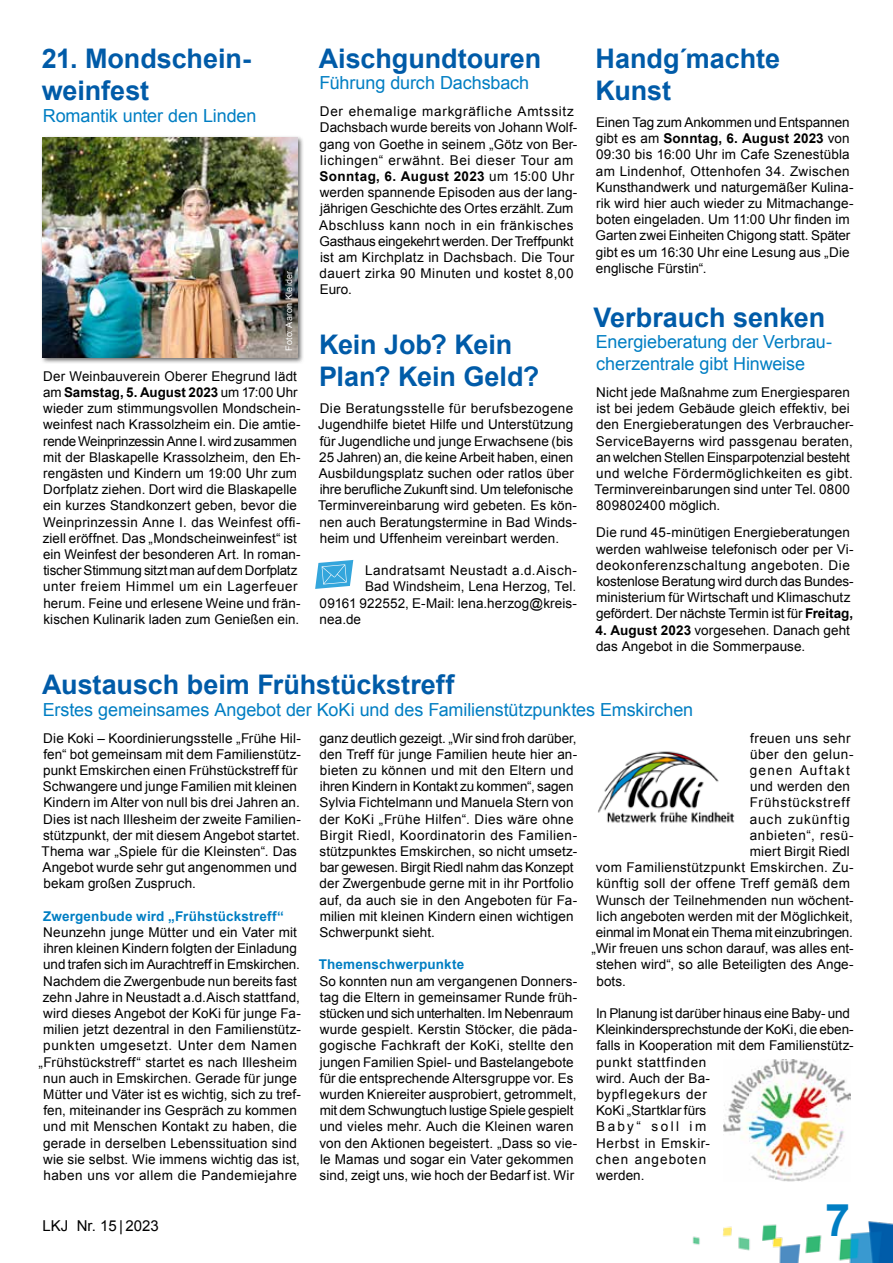
<style>
.page{position:relative;width:893px;height:1263px;background:#fff}
.page>*{position:absolute;margin:0;border:0;box-sizing:border-box;transform-origin:0 0}
.t1{font:700 45px "Arial";color:#007ec3}
.t2{font:700 27px/32.4px "Arial";letter-spacing:-.005em;color:#005ba8}
.t3{font:18px/21.6px "Arial";letter-spacing:-.005em;color:#007ec3}
.t4{font:15px "Arial";color:#000}
.t5{font:13.5px/16.2px "Arial";letter-spacing:.01em;color:#000}
.t6{font:13.5px "Arial";letter-spacing:.035em;color:#000}
.t7{font:700 13.5px "Arial";letter-spacing:.015em;color:#007ec3}
.t8{font:13.5px "Arial";letter-spacing:-.015em;color:#000}
.t9{font:13.5px "Arial";letter-spacing:.045em;color:#000}
.t10{font:13.5px "Arial";letter-spacing:.055em;color:#000}
.t11{font:13.5px "Arial";letter-spacing:.07em;color:#000}
.t12{font:13.5px "Arial";letter-spacing:.095em;color:#000}
.t13{font:9px "Arial";letter-spacing:.02em;color:#fff}
.s1{font-weight:700}
</style>
<div class="page">
<img style="left:692px;top:1221px;width:201px;height:42px">
<div style="left:40px;top:135px;width:265px;height:229px;background:#000;opacity:.6"></div>
<img style="left:43px;top:138px;width:255px;height:219px">
<svg style="left:315px;top:560px;width:39px;height:29px"></svg>
<img style="left:724px;top:1059px;width:127px;height:122px">
<img style="left:598px;top:751px;width:137px;height:72px">
<h2 class="t2" style="left:42px;top:43px;width:211px">21. Mondschein&shy;weinfest</h2>
<h3 class="t3" style="left:43px;top:105px;width:215px">Romantik unter den Linden</h3>
<p class="t13" style="left:283px;top:351px;width:82px;rotate:-90deg">Foto: Aaron Kleider</p>
<p class="t5" style="left:43px;top:368px;width:259px">Der Weinbauverein Oberer Ehegrund lädt am <span class="s1">Samstag, 5. August 2023</span> um 17:00 Uhr wieder zum stimmungsvollen Mondschein&shy;weinfest nach Krassolzheim ein. Die amtie&shy;rende Weinprinzessin Anne I. wird zusammen mit der Blaskapelle Krassolzheim, den Eh&shy;rengästen und Kindern um 19:00 Uhr zum Dorfplatz ziehen. Dort wird die Blaskapelle ein kurzes Standkonzert geben, bevor die Weinprinzessin Anne I. das Weinfest offi&shy;ziell eröffnet. Das „Mondscheinweinfest“ ist ein Weinfest der besonderen Art. In roman&shy;tischer Stimmung sitzt man auf dem Dorfplatz unter freiem Himmel um ein Lagerfeuer herum. Feine und erlesene Weine und frän&shy;kischen Kulinarik laden zum Genießen ein.</p>
<h2 class="t2" style="left:319px;top:43px;width:224px">Aischgundtouren</h2>
<h3 class="t3" style="left:319px;top:72px;width:211px">Führung durch Dachsbach</h3>
<p class="t5" style="left:319px;top:103px;width:260px">Der ehemalige markgräfliche Amtssitz Dachsbach wurde bereits von Johann Wolf&shy;gang von Goethe in seinem „Götz von Ber&shy;lichingen“ erwähnt. Bei dieser Tour am <span class="s1">Sonntag, 6. August 2023</span> um 15:00 Uhr werden spannende Episoden aus der lang&shy;jährigen Geschichte des Ortes erzählt. Zum Abschluss kann noch in ein fränkisches Gasthaus eingekehrt werden. Der Treffpunkt ist am Kirchplatz in Dachsbach. Die Tour dauert zirka 90 Minuten und kostet 8,00<br>Euro.</p>
<h2 class="t2" style="left:319px;top:329px;width:222px">Kein Job? Kein<br>Plan? Kein Geld?</h2>
<p class="t5" style="left:318px;top:400px;width:261px">Die Beratungsstelle für berufsbezogene Jugendhilfe bietet Hilfe und Unterstützung für Jugendliche und junge Erwachsene (bis 25 Jahren) an, die keine Arbeit haben, einen Ausbildungsplatz suchen oder ratlos über ihre berufliche Zukunft sind. Um telefonische Terminvereinbarung wird gebeten. Es kön&shy;nen auch Beratungstermine in Bad Winds&shy;heim und Uffenheim vereinbart werden.</p>
<p class="t6" style="left:365px;top:562px;width:213px">Landratsamt Neustadt a.d.Aisch-</p>
<p class="t5" style="left:365px;top:579px;width:212px">Bad Windsheim, Lena Herzog, Tel.</p>
<p class="t5" style="left:320px;top:595px;width:259px">09161 922552, E-Mail: lena.herzog@kreis-</p>
<p class="t5" style="left:320px;top:611px;width:43px">nea.de</p>
<h2 class="t2" style="left:595px;top:43px;width:186px">Handg´machte<br>Kunst</h2>
<p class="t5" style="left:596px;top:114px;width:259px">Einen Tag zum Ankommen und Entspannen gibt es am <span class="s1">Sonntag, 6. August 2023</span> von 09:30 bis 16:00 Uhr im Cafe Szenestübla am Lindenhof, Ottenhofen 34. Zwischen Kunsthandwerk und naturgemäßer Kulina&shy;rik wird hier auch wieder zu Mitmachange&shy;boten eingeladen. Um 11:00 Uhr finden im Garten zwei Einheiten Chigong statt. Später gibt es um 16:30 Uhr eine Lesung aus „Die englische Fürstin“.</p>
<h2 class="t2" style="left:593px;top:302px;width:234px">Verbrauch senken</h2>
<h3 class="t3" style="left:596px;top:331px;width:238px">Energieberatung der Verbrau&shy;cherzentrale gibt Hinweise</h3>
<p class="t5" style="left:595px;top:384px;width:261px">Nicht jede Maßnahme zum Energiesparen ist bei jedem Gebäude gleich effektiv, bei den Energieberatungen des Verbraucher-ServiceBayerns wird passgenau beraten, an welchen Stellen Einsparpotenzial besteht und welche Fördermöglichkeiten es gibt.<br>Terminvereinbarungen sind unter Tel. 0800<br>809802400 möglich.</p>
<p class="t5" style="left:596px;top:525px;width:259px">Die rund 45-minütigen Energieberatungen werden wahlweise telefonisch oder per Vi&shy;deokonferenzschaltung angeboten. Die kostenlose Beratung wird durch das Bundes&shy;ministerium für Wirtschaft und Klimaschutz gefördert. Der nächste Termin ist für <span class="s1">Freitag,</span></p>
<p class="t5" style="left:595px;top:622px;width:256px"><span class="s1">4. August 2023</span> vorgesehen. Danach geht das Angebot in die Sommerpause.</p>
<h2 class="t2" style="left:42px;top:669px;width:414px">Austausch beim Frühstückstreff</h2>
<h3 class="t3" style="left:43px;top:699px;width:652px">Erstes gemeinsames Angebot der KoKi und des Familienstützpunktes Emskirchen</h3>
<p class="t5" style="left:42px;top:730px;width:261px">Die Koki – Koordinierungsstelle „Frühe Hil&shy;fen“ bot gemeinsam mit dem Familienstütz&shy;punkt Emskirchen einen Frühstückstreff für Schwangere und junge Familien mit kleinen Kindern im Alter von null bis drei Jahren an.<br>Dies ist nach Illesheim der zweite Familien&shy;stützpunkt, der mit diesem Angebot startet.<br>Thema war „Spiele für die Kleinsten“. Das Angebot wurde sehr gut angenommen und bekam großen Zuspruch.</p>
<p class="t7" style="left:43px;top:907px;width:242px">Zwergenbude wird „Frühstückstreff“</p>
<p class="t5" style="left:38px;top:924px;width:264px;text-align:center">Neunzehn junge Mütter und ein Vater mit ihren kleinen Kindern folgten der Einladung und trafen sich im Aurachtreff in Emskirchen.<br>Nachdem die Zwergenbude nun bereits fast zehn Jahre in Neustadt a.d.Aisch stattfand, wird dieses Angebot der KoKi für junge Fa&shy;milien jetzt dezentral in den Familienstütz&shy;punkten umgesetzt. Unter dem Namen „Frühstückstreff“ startet es nach Illesheim nun auch in Emskirchen. Gerade für junge Mütter und Väter ist es wichtig, sich zu tref&shy;fen, miteinander ins Gespräch zu kommen und mit Menschen Kontakt zu haben, die gerade in derselben Lebenssituation sind wie sie selbst. Wie immens wichtig das ist, haben uns vor allem die Pandemiejahre</p>
<p class="t5" style="left:319px;top:730px;width:259px">ganz deutlich gezeigt. „Wir sind froh darüber, den Treff für junge Familien heute hier an&shy;bieten zu können und mit den Eltern und ihren Kindern in Kontakt zu kommen“, sagen Sylvia Fichtelmann und Manuela Stern von der KoKi „Frühe Hilfen“. Dies wäre ohne Birgit Riedl, Koordinatorin des Familien&shy;stützpunktes Emskirchen, so nicht umsetz&shy;bar gewesen. Birgit Riedl nahm das Konzept der Zwergenbude gerne mit in ihr Portfolio auf, da auch sie in den Angeboten für Fa&shy;milien mit kleinen Kindern einen wichtigen Schwerpunkt sieht.</p>
<p class="t7" style="left:319px;top:956px;width:147px">Themenschwerpunkte</p>
<p class="t5" style="left:319px;top:973px;width:259px">So konnten nun am vergangenen Donners&shy;tag die Eltern in gemeinsamer Runde früh&shy;stücken und sich unterhalten. Im Nebenraum wurde gespielt. Kerstin Stöcker, die päda&shy;gogische Fachkraft der KoKi, stellte den jungen Familien Spiel- und Bastelangebote für die entsprechende Altersgruppe vor. Es wurden Kniereiter ausprobiert, getrommelt, mit dem Schwungtuch lustige Spiele gespielt und vieles mehr. Auch die Kleinen waren von den Aktionen begeistert. „Dass so vie&shy;le Mamas und sogar ein Vater gekommen sind, zeigt uns, wie hoch der Bedarf ist. Wir</p>
<p class="t6" style="left:750px;top:729px;width:102px">freuen uns sehr</p>
<p class="t9" style="left:750px;top:745px;width:105px">über den gelun-</p>
<p class="t12" style="left:750px;top:761px;width:102px">genen Auftakt</p>
<p class="t5" style="left:750px;top:778px;width:101px">und werden den</p>
<p class="t10" style="left:750px;top:794px;width:102px">Frühstückstreff</p>
<p class="t11" style="left:750px;top:810px;width:102px">auch zukünftig</p>
<p class="t9" style="left:750px;top:826px;width:106px">anbieten“, resü-</p>
<p class="t5" style="left:750px;top:843px;width:101px">miert Birgit Riedl</p>
<p class="t5" style="left:596px;top:859px;width:259px">vom Familienstützpunkt Emskirchen. Zu-</p>
<p class="t6" style="left:596px;top:875px;width:255px">künftig soll der offene Treff gemäß dem</p>
<p class="t5" style="left:596px;top:892px;width:259px">Wunsch der Teilnehmenden nun wöchent-</p>
<p class="t5" style="left:597px;top:908px;width:258px">lich angeboten werden mit der Möglichkeit,</p>
<p class="t8" style="left:596px;top:923px;width:258px">einmal im Monat ein Thema mit einzubringen.</p>
<p class="t5" style="left:591px;top:940px;width:264px">„Wir freuen uns schon darauf, was alles ent-</p>
<p class="t5" style="left:596px;top:957px;width:259px">stehen wird“, so alle Beteiligten des Ange-</p>
<p class="t5" style="left:596px;top:973px;width:31px">bots.</p>
<p class="t5" style="left:596px;top:1005px;width:259px">In Planung ist darüber hinaus eine Baby- und<br>Kleinkindersprechstunde der KoKi, die eben&shy;falls in Kooperation mit dem Familienstütz&shy;punkt stattfinden<br>wird. Auch der Ba-<br>bypflegekurs der<br>KoKi „Startklar fürs<br>Baby“ soll im<br>Herbst in Emskir-<br>chen angeboten<br>werden.</p>
<p class="t4" style="left:43px;top:1216px;width:118px">LKJ Nr. 15 | 2023</p>
<h1 class="t1" style="left:825px;top:1190px;width:27px">7</h1>
</div>
